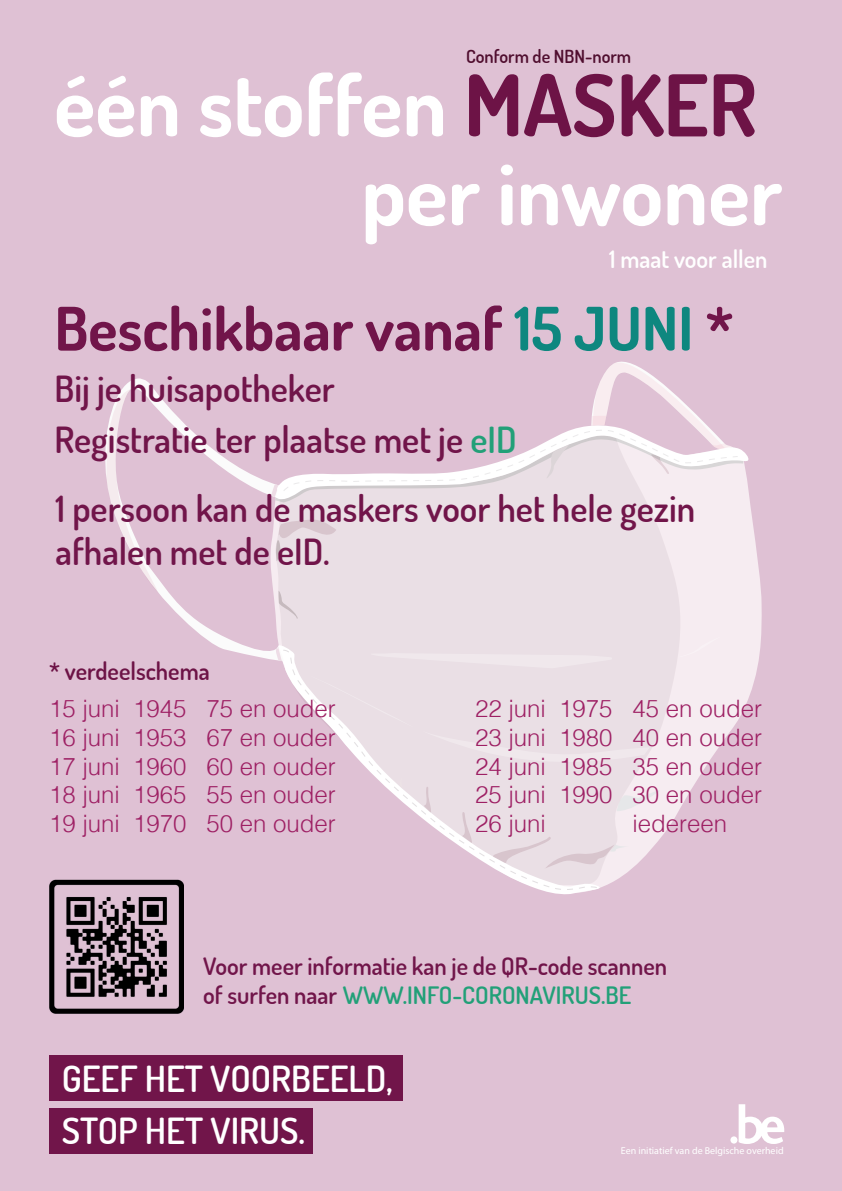
<style>
.page{position:relative;width:842px;height:1191px;background:#dfc1d4}
.page>*{position:absolute;margin:0;border:0;box-sizing:border-box;transform-origin:0 0}
.t1{font:700 86px "Dosis";color:#fff}
.t2{font:700 85px "Dosis";color:#fff}
.t3{font:700 60px "Dosis";color:#71154a}
.t4{font:600 36px/43.2px "Dosis";color:#71154a}
.t5{font:600 36px/52.7px "Dosis";color:#fff}
.t6{font:300 24px/28.8px "Helvetica";color:#9e2064;text-align:justify}
.t7{font:600 24px/28.8px "Dosis";color:#71154a}
.t8{font:600 24px "Dosis";color:#fff}
.t9{font:600 24px "Dosis";color:#6d1346}
.t10{font:600 18px "Dosis";color:#500e2f}
.t11{font:10px "Myriad Pro";color:#fff}
.s1{color:#6d1346}
.s2{color:#0e877f}
.s3{color:#22a078}
</style>
<div class="page">
<svg style="left:563px;top:504px;width:199px;height:391px"></svg>
<svg style="left:495px;top:869px;width:104px;height:21px"></svg>
<svg style="left:105px;top:395px;width:166px;height:265px"></svg>
<svg style="left:106px;top:378px;width:52px;height:214px"></svg>
<svg style="left:271px;top:361px;width:479px;height:508px"></svg>
<div style="left:49px;top:1055px;width:354px;height:46px;background:#71154a"></div>
<div style="left:49px;top:1108px;width:264px;height:46px;background:#71154a"></div>
<img style="left:49px;top:879px;width:135px;height:134px">
<div style="left:730px;top:1136px;width:7px;height:7px;background:#fff;border-radius:50%"></div>
<svg style="left:739px;top:1104px;width:45px;height:40px"></svg>
<p class="t10" style="left:466px;top:44px;width:167px">Conform de NBN-norm</p>
<h2 class="t2" style="left:54px;top:47px;width:704px">één stoffen <span class="s1">MASKER</span></h2>
<h1 class="t1" style="left:361px;top:134px;width:422px">per inwoner</h1>
<p class="t8" style="left:609px;top:242px;width:160px">1 maat voor allen</p>
<h3 class="t3" style="left:55px;top:287px;width:681px">Beschikbaar vanaf <span class="s2">15 JUNI</span> *</h3>
<h3 class="t4" style="left:55px;top:366px;width:282px">Bij je huisapotheker</h3>
<h3 class="t4" style="left:55px;top:416px;width:464px">Registratie ter plaatse met je <span class="s3">eID</span></h3>
<h3 class="t4" style="left:56px;top:485px;width:641px">1 persoon kan de maskers voor het hele gezin afhalen met de eID.</h3>
<p class="t9" style="left:49px;top:654px;width:162px">* verdeelschema</p>
<p class="t6" style="left:49px;top:692px;width:288px">15 juni 1945 75 en ouder 16 juni 1953 67 en ouder 17 juni 1960 60 en ouder 18 juni 1965 55 en ouder 19 juni 1970 50 en ouder</p>
<p class="t6" style="left:475px;top:692px;width:288px">22 juni 1975 45 en ouder 23 juni 1980 40 en ouder 24 juni 1985 35 en ouder 25 juni 1990 30 en ouder 26 juni</p>
<p class="t6" style="left:633px;top:807px;width:96px">iedereen</p>
<p class="t7" style="left:203px;top:950px;width:465px">Voor meer informatie kan je de QR-code scannen of surfen naar <span class="s3">WWW.INFO-CORONAVIRUS.BE</span></p>
<h3 class="t5" style="left:62px;top:1050px;width:332px">GEEF HET VOORBEELD,<br>STOP HET VIRUS.</h3>
<p class="t11" style="left:621px;top:1144px;width:164px">Een initiatief van de Belgische overheid</p>
</div>
